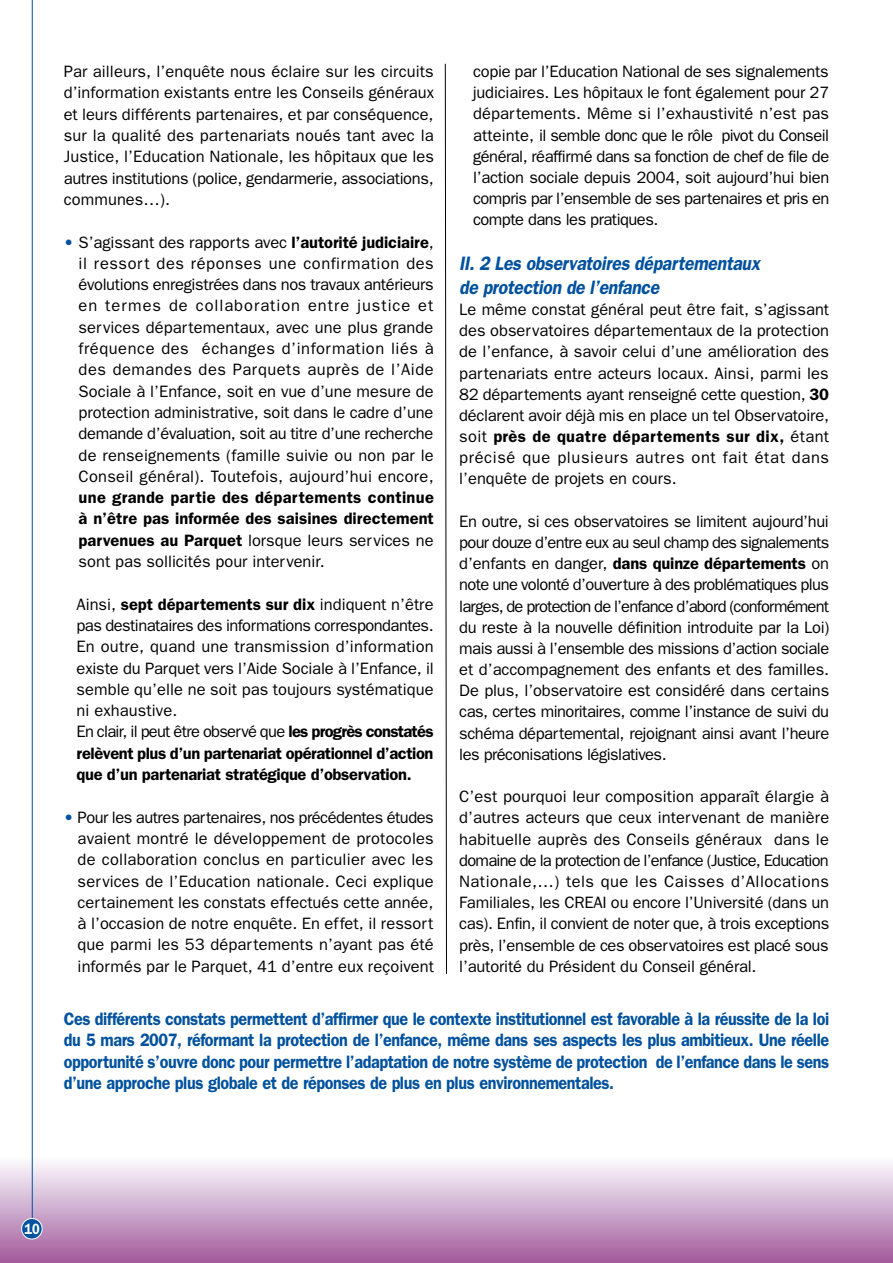
<style>
.page{position:relative;width:893px;height:1263px;background:#fff}
.page>*{position:absolute;margin:0;border:0;box-sizing:border-box;transform-origin:0 0}
.t1{font:italic 600 19.5px/23.5px "Franklin Gothic";letter-spacing:-.015em;color:#00519e;scale:.9 1}
.t2{font:600 18px/21.6px "Franklin Gothic";letter-spacing:-.025em;color:#00519e;text-align:justify;scale:.9 1}
.t3{font:16.5px/21.1px "Franklin Gothic";letter-spacing:-.005em;color:#000;text-align:justify}
.t4{font:600 16.5px/21.3px "Franklin Gothic";letter-spacing:.005em;color:#000;text-align:justify}
.t5{font:600 15px "Franklin Gothic";color:#fff;scale:.85 1}
.s1{color:#00519e}
.s2{font-weight:600}
.s3{font-weight:400}
</style>
<div class="page">
<div style="left:0;top:1157px;width:893px;height:106px;background:linear-gradient(to bottom,#fcfeff,#a25c9c)"></div>
<hr style="left:32px;top:0;width:1px;height:1219px;background:#00519e">
<div style="left:22px;top:1218px;width:20px;height:21px;background:#00519e;border-radius:50%"></div>
<div style="left:21px;top:1218px;width:22px;height:21px;border:1px solid #fff;border-radius:50%"></div>
<svg style="left:445px;top:63px;width:2px;height:911px;background:#818181"></svg>
<p class="t3" style="left:64px;top:61px;width:372px">Par ailleurs, l’enquête nous éclaire sur les circuits d’information existants entre les Conseils généraux et leurs différents partenaires, et par conséquence, sur la qualité des partenariats noués tant avec la Justice, l’Education Nationale, les hôpitaux que les autres institutions (police, gendarmerie, associations, communes…).</p>
<p class="t3" style="left:79px;top:231px;width:357px;text-indent:-15px"><span class="s1">•</span> S’agissant des rapports avec <span class="s2">l’autorité judiciaire</span>, il ressort des réponses une confirmation des évolutions enregistrées dans nos travaux antérieurs en termes de collaboration entre justice et services départementaux, avec une plus grande fréquence des échanges d’information liés à des demandes des Parquets auprès de l’Aide Sociale à l’Enfance, soit en vue d’une mesure de protection administrative, soit dans le cadre d’une demande d’évaluation, soit au titre d’une recherche de renseignements (famille suivie ou non par le Conseil général). Toutefois, aujourd’hui encore,</p>
<p class="t4" style="left:79px;top:486px;width:357px">une grande partie des départements continue à n’être pas informée des saisines directement parvenues au Parquet <span class="s3">lorsque leurs services ne sont pas sollicités pour intervenir.</span></p>
<p class="t3" style="left:77px;top:593px;width:359px;text-align:left">Ainsi, <span class="s2">sept départements sur dix</span> indiquent n’être pas destinataires des informations correspondantes.<br>En outre, quand une transmission d’information existe du Parquet vers l’Aide Sociale à l’Enfance, il semble qu’elle ne soit pas toujours systématique ni exhaustive.<br>En clair, il peut être observé que <span class="s2">les progrès constatés relèvent plus d’un partenariat opérationnel d’action que d’un partenariat stratégique d’observation.</span></p>
<p class="t3" style="left:78px;top:806px;width:358px;text-indent:-14px"><span class="s1">•</span> Pour les autres partenaires, nos précédentes études avaient montré le développement de protocoles de collaboration conclus en particulier avec les services de l’Education nationale. Ceci explique certainement les constats effectués cette année, à l’occasion de notre enquête. En effet, il ressort que parmi les 53 départements n’ayant pas été informés par le Parquet, 41 d’entre eux reçoivent</p>
<p class="t3" style="left:473px;top:61px;width:358px">copie par l’Education National de ses signalements judiciaires. Les hôpitaux le font également pour 27 départements. Même si l’exhaustivité n’est pas atteinte, il semble donc que le rôle pivot du Conseil général, réaffirmé dans sa fonction de chef de file de l’action sociale depuis 2004, soit aujourd’hui bien compris par l’ensemble de ses partenaires et pris en compte dans les pratiques.</p>
<p class="t1" style="left:459px;top:251px;width:336px">II. 2 Les observatoires départementaux de protection de l’enfance</p>
<p class="t3" style="left:459px;top:298px;width:371px">Le même constat général peut être fait, s’agissant des observatoires départementaux de la protection de l’enfance, à savoir celui d’une amélioration des partenariats entre acteurs locaux. Ainsi, parmi les 82 départements ayant renseigné cette question, <span class="s2">30 </span>déclarent avoir déjà mis en place un tel Observatoire, soit <span class="s2">près de quatre départements sur dix,</span> étant précisé que plusieurs autres ont fait état dans l’enquête de projets en cours.</p>
<p class="t3" style="left:459px;top:510px;width:372px">En outre, si ces observatoires se limitent aujourd’hui pour douze d’entre eux au seul champ des signalements d’enfants en danger, <span class="s2">dans quinze départements</span> on note une volonté d’ouverture à des problématiques plus larges, de protection de l’enfance d’abord (conformément du reste à la nouvelle définition introduite par la Loi) mais aussi à l’ensemble des missions d’action sociale et d’accompagnement des enfants et des familles.<br>De plus, l’observatoire est considéré dans certains cas, certes minoritaires, comme l’instance de suivi du schéma départemental, rejoignant ainsi avant l’heure les préconisations législatives.</p>
<p class="t3" style="left:459px;top:786px;width:372px">C’est pourquoi leur composition apparaît élargie à d’autres acteurs que ceux intervenant de manière habituelle auprès des Conseils généraux dans le domaine de la protection de l’enfance (Justice, Education Nationale,…) tels que les Caisses d’Allocations Familiales, les CREAI ou encore l’Université (dans un cas). Enfin, il convient de noter que, à trois exceptions près, l’ensemble de ces observatoires est placé sous l’autorité du Président du Conseil général.</p>
<p class="t2" style="left:64px;top:1007px;width:852px">Ces différents constats permettent d’affirmer que le contexte institutionnel est favorable à la réussite de la loi du 5 mars 2007, réformant la protection de l’enfance, même dans ses aspects les plus ambitieux. Une réelle opportunité s’ouvre donc pour permettre l’adaptation de notre système de protection de l’enfance dans le sens d’une approche plus globale et de réponses de plus en plus environnementales.</p>
<p class="t5" style="left:24px;top:1219px;width:20px">10</p>
</div>
